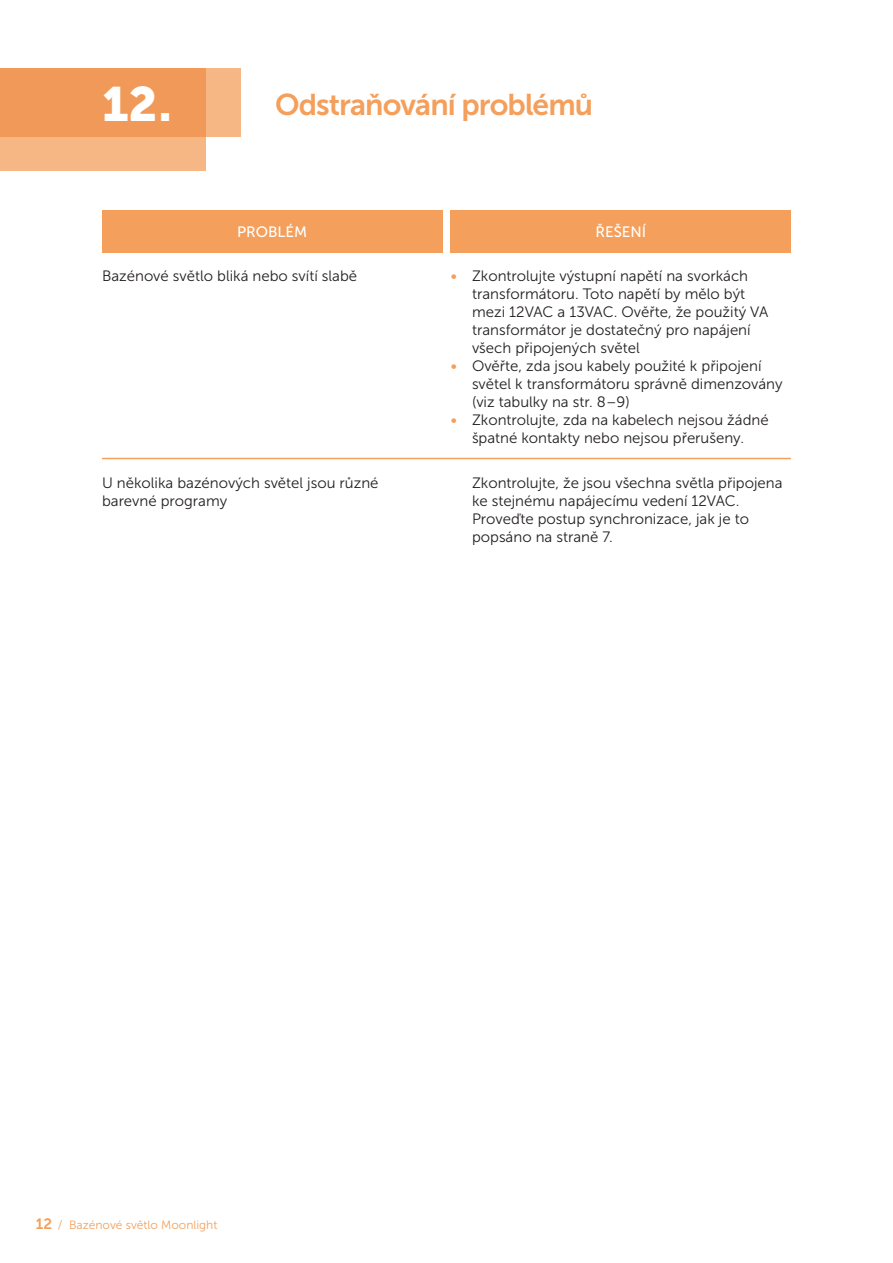
<style>
.page{position:relative;width:893px;height:1263px;background:#fff}
.page>*{position:absolute;margin:0;border:0;box-sizing:border-box;transform-origin:0 0}
.t1{font:48px "Museo Sans 900";color:#fff}
.t2{font:30px "Museo Sans 700";letter-spacing:-.03em;color:#f49f5b}
.t3{font:15px/18px "Museo Sans 300";color:#231f20}
.t4{font:15px "Museo Sans 500";color:#fff}
.t5{font:12px "Museo Sans 300";color:#f49f5b}
.s1{font-family:"Museo Sans 500";color:#f49f5b}
.s2{font-family:"Museo Sans 700";font-size:15px}
</style>
<div class="page">
<div style="left:0;top:68px;width:241px;height:69px;background:#f6b784"></div>
<svg style="left:0;top:68px;width:206px;height:103px;background:#f2a267"></svg>
<div style="left:102px;top:210px;width:340px;height:43px;background:#f49f5b"></div>
<div style="left:451px;top:210px;width:340px;height:43px;background:#f49f5b"></div>
<hr style="left:102px;top:458px;width:689px;height:1px;background:#f49f5b">
<p class="t1" style="left:102px;top:77px;width:71px">12.</p>
<p class="t2" style="left:275px;top:88px;width:319px">Odstraňování problémů</p>
<p class="t4" style="left:237px;top:224px;width:72px">PROBLÉM</p>
<p class="t4" style="left:595px;top:224px;width:52px">ŘEŠENÍ</p>
<p class="t3" style="left:102px;top:267px;width:257px">Bazénové světlo bliká nebo svítí slabě</p>
<p class="t3" style="left:472px;top:267px;width:298px;text-indent:-21px"><span class="s1">•</span> Zkontrolujte výstupní napětí na svorkách transformátoru. Toto napětí by mělo být mezi 12VAC a 13VAC. Ověřte, že použitý VA transformátor je dostatečný pro napájení všech připojených světel</p>
<p class="t3" style="left:472px;top:357px;width:312px;text-indent:-21px"><span class="s1">•</span> Ověřte, zda jsou kabely použité k připojení světel k transformátoru správně dimenzovány (viz tabulky na str. 8–9)</p>
<p class="t3" style="left:451px;top:411px;width:319px;text-align:center"><span class="s1">•</span> Zkontrolujte, zda na kabelech nejsou žádné špatné kontakty nebo nejsou přerušeny.</p>
<p class="t3" style="left:102px;top:473px;width:278px">U několika bazénových světel jsou různé barevné programy</p>
<p class="t3" style="left:472px;top:473px;width:312px">Zkontrolujte, že jsou všechna světla připojena ke stejnému napájecímu vedení 12VAC.<br>Proveďte postup synchronizace, jak je to popsáno na straně 7.</p>
<p class="t5" style="left:36px;top:1218px;width:183px"><span class="s2">12</span> / Bazénové světlo Moonlight</p>
</div>
